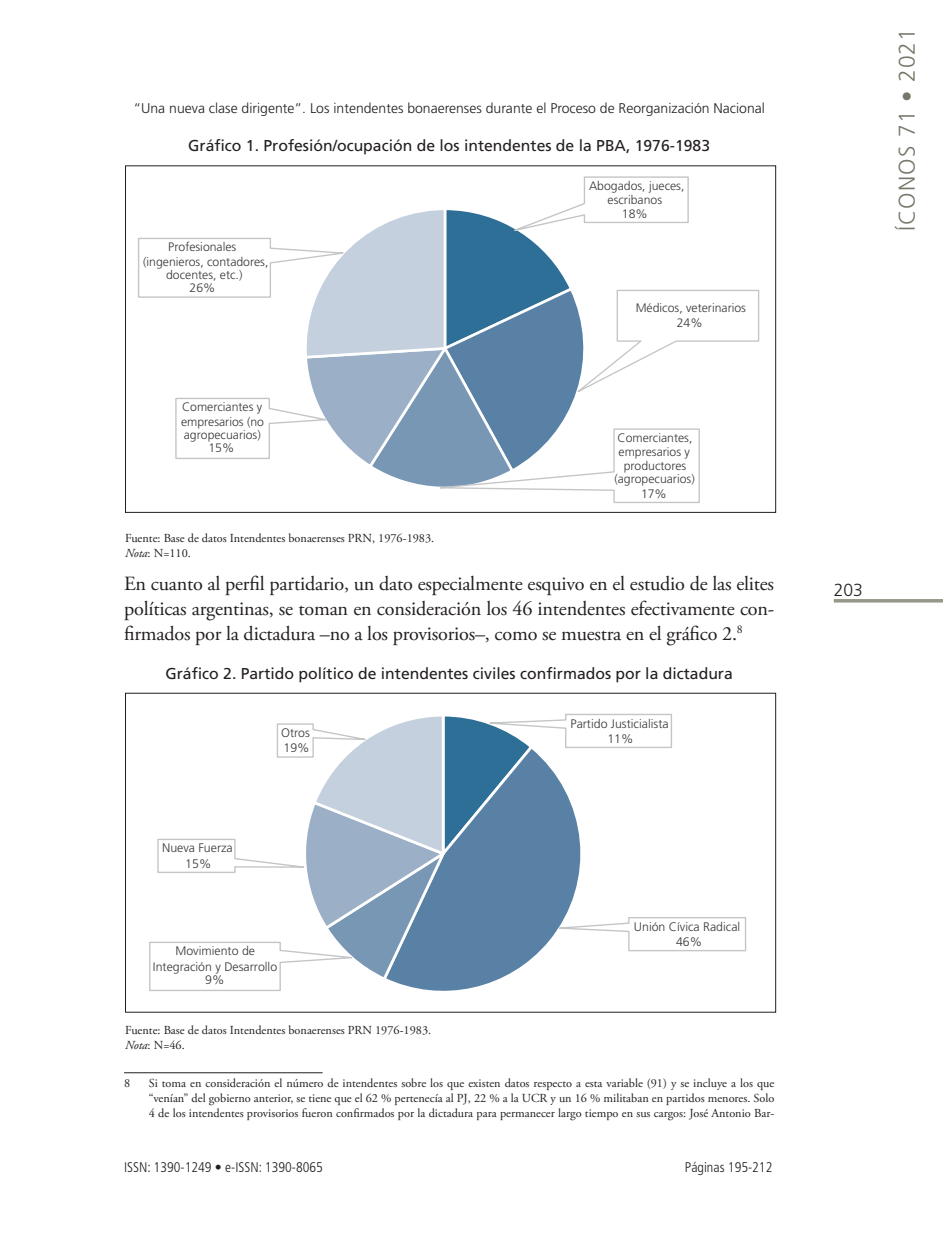
<style>
.page{position:relative;width:943px;height:1241px;background:#fff}
.page>*{position:absolute;margin:0;border:0;box-sizing:border-box;transform-origin:0 0}
.t1{font:300 22.75px "Frutiger";letter-spacing:.05em;color:#747869}
.t2{font:20.12px/25.2px "Adobe Garamond Pro";letter-spacing:-.01em;color:#231f20}
.t3{font:300 17.5px "Frutiger";color:#231f20}
.t4{font:15.75px "Frutiger";color:#231f20}
.t5{font:300 14px "Frutiger";color:#231f20}
.t6{font:300 condensed 14px "Frutiger";color:#231f20}
.t7{font:300 12.42px/15px "Frutiger";color:#383839;text-align:center}
.t8{font:12.25px/14.7px "Adobe Garamond Pro";color:#231f20}
.t9{font:300 12.25px/14.7px "Frutiger";color:#383839;text-align:center}
.s1{font-style:italic}
</style>
<div class="page">
<hr style="left:833px;top:599px;width:110px;height:3px;background:#96978a">
<hr style="left:124px;top:1072px;width:198px;height:1px;background:#231f20">
<svg style="left:138px;top:176px;width:621px;height:327px"></svg>
<svg style="left:149px;top:713px;width:597px;height:278px"></svg>
<p class="t5" style="left:133px;top:100px;width:633px">“Una nueva clase dirigente”. Los intendentes bonaerenses durante el Proceso de Reorganización Nacional</p>
<p class="t4" style="left:188px;top:136px;width:523px">Gráfico 1. Profesión/ocupación de los intendentes de la PBA, 1976-1983</p>
<p class="t9" style="left:589px;top:178px;width:97px">Abogados, jueces, escribanos</p>
<p class="t9" style="left:622px;top:206px;width:27px">18%</p>
<p class="t9" style="left:143px;top:239px;width:127px">Profesionales (ingenieros, contadores,</p>
<p class="t9" style="left:166px;top:268px;width:78px;line-height:13.3px">docentes, etc.)<br>26%</p>
<p class="t9" style="left:181px;top:399px;width:85px;text-align:left">Comerciantes y empresarios (no</p>
<p class="t9" style="left:184px;top:428px;width:78px;line-height:13.3px">agropecuarios)<br>15%</p>
<p class="t8" style="left:125px;top:531px;width:311px">Fuente: Base de datos Intendentes bonaerenses PRN, 1976-1983.<br><span class="s1">Nota</span>: N=110.</p>
<p class="t9" style="left:635px;top:301px;width:112px">Médicos, veterinarios<br>24%</p>
<p class="t9" style="left:617px;top:430px;width:76px;text-align:left">Comerciantes, empresarios y</p>
<p class="t9" style="left:614px;top:459px;width:82px;line-height:13.3px">productores (agropecuarios)</p>
<p class="t9" style="left:641px;top:486px;width:27px">17%</p>
<h2 class="t2" style="left:124px;top:572px;width:651px">En cuanto al perfil partidario, un dato especialmente esquivo en el estudio de las elites</h2>
<h3 class="t3" style="left:833px;top:580px;width:31px">203</h3>
<h2 class="t2" style="left:124px;top:596px;width:651px">políticas argentinas, se toman en consideración los 46 intendentes efectivamente con&shy;firmados por la dictadura –no a los provisorios–, como se muestra en el gráfico 2.<sup>8</sup></h2>
<p class="t4" style="left:165px;top:663px;width:569px">Gráfico 2. Partido político de intendentes civiles confirmados por la dictadura</p>
<p class="t7" style="left:570px;top:715px;width:100px">Partido Justicialista<br>11%</p>
<p class="t7" style="left:281px;top:725px;width:30px;text-align:left">Otros<br>19%</p>
<h1 class="t1" style="left:894px;top:231px;width:204px;rotate:-90deg">ÍCONOS 71 • 2021</h1>
<p class="t7" style="left:162px;top:840px;width:72px">Nueva Fuerza<br>15%</p>
<p class="t7" style="left:153px;top:943px;width:126px">Movimiento de<br>Integración y Desarrollo</p>
<p class="t7" style="left:205px;top:972px;width:21px">9%</p>
<p class="t8" style="left:125px;top:1023px;width:307px">Fuente: Base de datos Intendentes bonaerenses PRN 1976-1983.<br><span class="s1">Nota</span>: N=46.</p>
<p class="t7" style="left:634px;top:918px;width:108px">Unión Cívica Radical<br>46%</p>
<p class="t8" style="left:124px;top:1076px;width:8px">8</p>
<p class="t8" style="left:149px;top:1076px;width:627px;text-align:justify">Si toma en consideración el número de intendentes sobre los que existen datos respecto a esta variable (91) y se incluye a los que “venían” del gobierno anterior, se tiene que el 62 % pertenecía al PJ, 22 % a la UCR y un 16 % militaban en partidos menores. Solo 4 de los intendentes provisorios fueron confirmados por la dictadura para permanecer largo tiempo en sus cargos: José Antonio Bar-</p>
<p class="t6" style="left:124px;top:1158px;width:200px">ISSN: 1390-1249 • e-ISSN: 1390-8065</p>
<p class="t6" style="left:685px;top:1158px;width:89px">Páginas 195-212</p>
</div>
